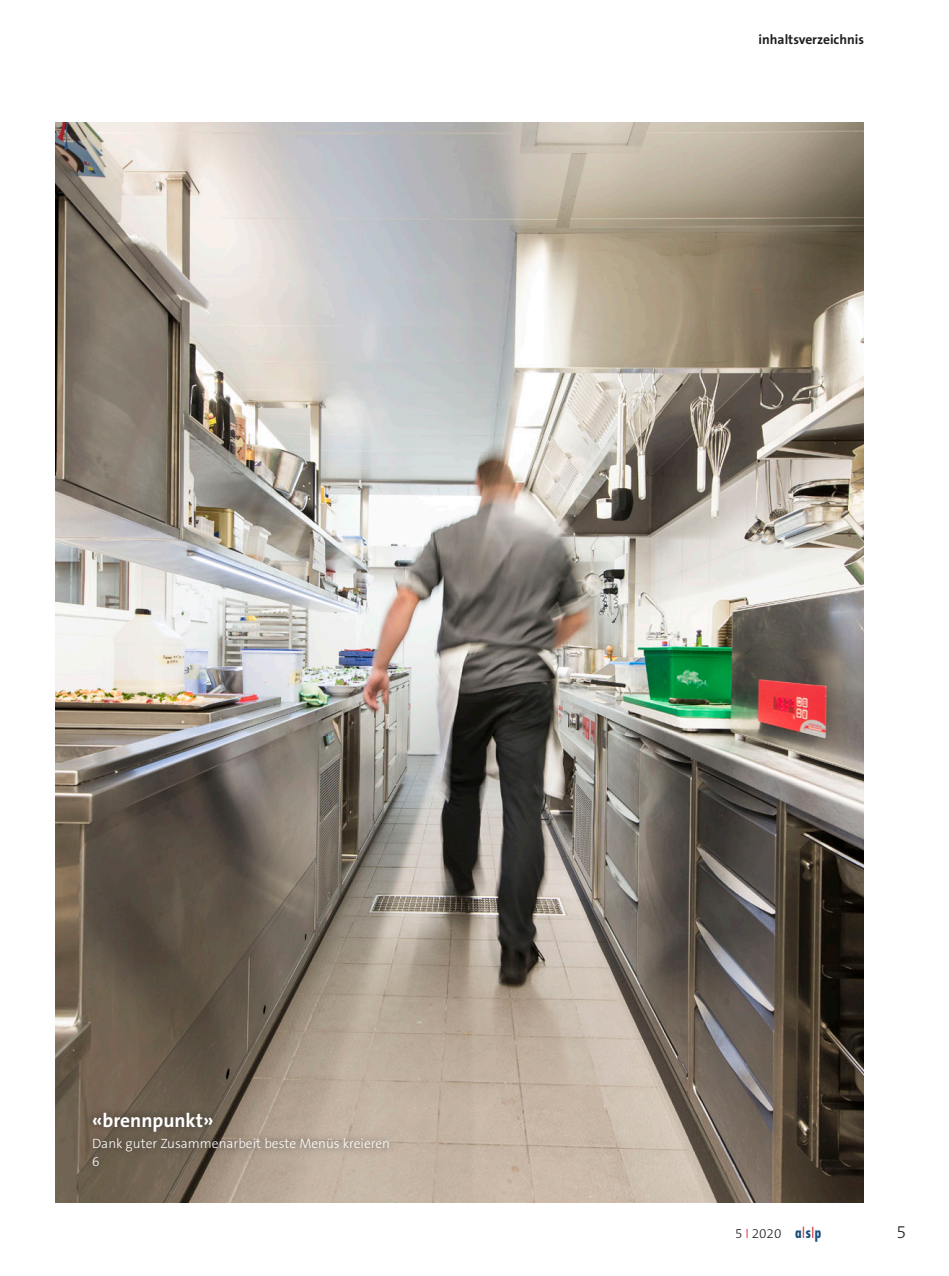
<style>
.page{position:relative;width:949px;height:1276px;background:#fff}
.page>*{position:absolute;margin:0;border:0;box-sizing:border-box;transform-origin:0 0}
.t1{font:700 19.5px "The Sans B7";color:#fff}
.t2{font:300 18px "The Sans B3";color:#231f20}
.t3{font:300 13.5px/18px "The Sans B3";color:#fff}
.t4{font:700 13.5px "The Sans B7";color:#231f20}
.t5{font:300 13.5px "The Sans B3";color:#231f20}
.s1{color:#da2128}
.s2{font-family:"Futura Std";font-weight:700;font-stretch:condensed;font-size:15px;color:#185180}
.s3{font-family:"Futura Std";font-stretch:condensed;font-size:15px;color:#da2128}
</style>
<div class="page">
<img style="left:55px;top:122px;width:808px;height:1080px">
<div style="left:85px;top:1105px;width:312px;height:69px;background:#231f20;opacity:.75"></div>
<p class="t4" style="left:758px;top:32px;width:107px">inhaltsverzeichnis</p>
<h1 class="t1" style="left:92px;top:1110px;width:123px">«brennpunkt»</h1>
<p class="t3" style="left:92px;top:1135px;width:299px">Dank guter Zusammenarbeit beste Menüs kreieren<br>6</p>
<p class="t5" style="left:735px;top:1227px;width:87px">5 <span class="s1">I</span> 2020 <span class="s2">a</span><span class="s3">I</span><span class="s2">s</span><span class="s3">I</span><span class="s2">p</span></p>
<h2 class="t2" style="left:896px;top:1223px;width:11px">5</h2>
</div>
